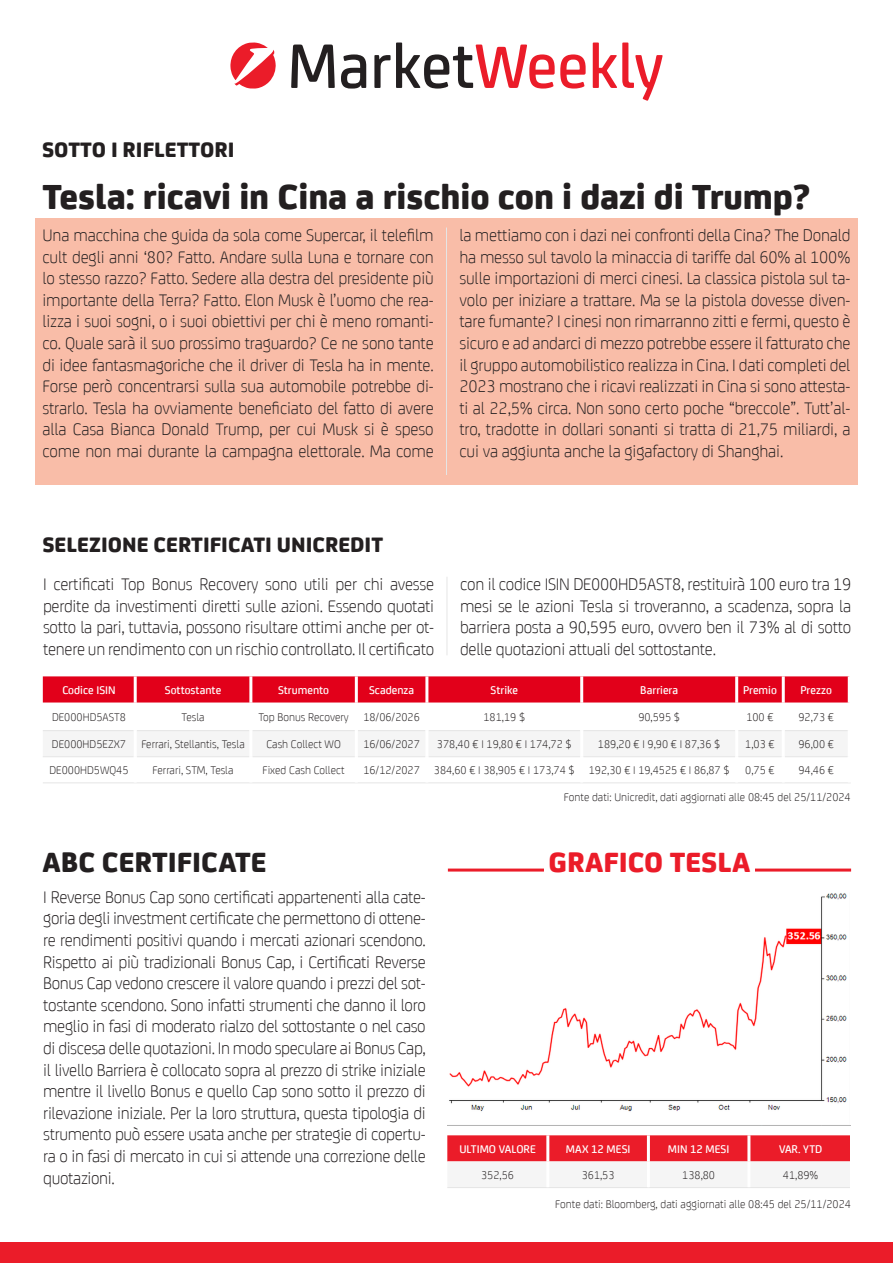
<style>
.page{position:relative;width:893px;height:1263px;background:#fff}
.page>*{position:absolute;margin:0;border:0;box-sizing:border-box;transform-origin:0 0}
.t1{font:800 37.5px "Uni Credit";color:#231f20}
.t2{font:800 30px "Uni Credit";color:#231f20}
.t3{font:800 30px "Uni Credit";color:#eb1c29}
.t4{font:800 22.5px "Uni Credit";color:#231f20}
.t5{font:300 18px/21.6px "Uni Credit";letter-spacing:-.015em;color:#231f20;text-align:justify}
.t6{font:300 12px "Uni Credit";color:#231f20}
.t7{font:500 12px "Uni Credit";color:#fff}
</style>
<div class="page">
<img style="left:449px;top:893px;width:398px;height:219px">
<div style="left:35px;top:218px;width:823px;height:266px;background:#f9bda8"></div>
<div style="left:0;top:1242px;width:893px;height:21px;background:#eb1c29"></div>
<hr style="left:446px;top:227px;width:1px;height:248px;background:#e5e5e5">
<div style="left:43px;top:676px;width:805px;height:26px;background:#e2001a"></div>
<svg style="left:43px;top:731px;width:804px;height:1px"></svg>
<hr style="left:43px;top:730px;width:91px;height:1px;background:#e5e5e5">
<hr style="left:137px;top:730px;width:112px;height:1px;background:#e5e5e5">
<hr style="left:252px;top:730px;width:103px;height:1px;background:#e5e5e5">
<hr style="left:358px;top:730px;width:67px;height:1px;background:#e5e5e5">
<hr style="left:428px;top:730px;width:152px;height:1px;background:#e5e5e5">
<hr style="left:583px;top:730px;width:152px;height:1px;background:#e5e5e5">
<hr style="left:738px;top:730px;width:44px;height:1px;background:#e5e5e5">
<hr style="left:785px;top:730px;width:63px;height:1px;background:#e5e5e5">
<hr style="left:43px;top:756px;width:91px;height:1px;background:#e5e5e5">
<hr style="left:137px;top:756px;width:112px;height:1px;background:#e5e5e5">
<hr style="left:252px;top:756px;width:103px;height:1px;background:#e5e5e5">
<hr style="left:358px;top:756px;width:67px;height:1px;background:#e5e5e5">
<hr style="left:428px;top:756px;width:152px;height:1px;background:#e5e5e5">
<hr style="left:583px;top:756px;width:152px;height:1px;background:#e5e5e5">
<hr style="left:738px;top:756px;width:44px;height:1px;background:#e5e5e5">
<hr style="left:785px;top:756px;width:63px;height:1px;background:#e5e5e5">
<hr style="left:43px;top:782px;width:92px;height:1px;background:#e5e5e5">
<hr style="left:135px;top:782px;width:116px;height:1px;background:#e5e5e5">
<hr style="left:251px;top:782px;width:105px;height:1px;background:#e5e5e5">
<hr style="left:356px;top:782px;width:71px;height:1px;background:#e5e5e5">
<hr style="left:427px;top:782px;width:155px;height:1px;background:#e5e5e5">
<hr style="left:582px;top:782px;width:155px;height:1px;background:#e5e5e5">
<hr style="left:737px;top:782px;width:46px;height:1px;background:#e5e5e5">
<hr style="left:783px;top:782px;width:68px;height:1px;background:#e5e5e5">
<hr style="left:134px;top:676px;width:3px;height:26px;background:#fff">
<hr style="left:249px;top:676px;width:3px;height:26px;background:#fff">
<hr style="left:355px;top:676px;width:3px;height:26px;background:#fff">
<hr style="left:425px;top:676px;width:3px;height:26px;background:#fff">
<hr style="left:580px;top:676px;width:3px;height:26px;background:#fff">
<hr style="left:735px;top:676px;width:3px;height:26px;background:#fff">
<hr style="left:782px;top:676px;width:3px;height:26px;background:#fff">
<hr style="left:134px;top:731px;width:3px;height:26px;background:#fff">
<hr style="left:249px;top:731px;width:3px;height:26px;background:#fff">
<hr style="left:355px;top:731px;width:3px;height:26px;background:#fff">
<hr style="left:425px;top:731px;width:3px;height:26px;background:#fff">
<hr style="left:580px;top:731px;width:3px;height:26px;background:#fff">
<hr style="left:735px;top:731px;width:3px;height:26px;background:#fff">
<hr style="left:782px;top:731px;width:3px;height:26px;background:#fff">
<svg style="left:447px;top:1135px;width:403px;height:27px;background:#eb2632"></svg>
<hr style="left:447px;top:1187px;width:101px;height:1px;background:#e5e5e5">
<hr style="left:548px;top:1187px;width:100px;height:1px;background:#e5e5e5">
<hr style="left:648px;top:1187px;width:101px;height:1px;background:#e5e5e5">
<hr style="left:749px;top:1187px;width:105px;height:1px;background:#e5e5e5">
<hr style="left:546px;top:1135px;width:3px;height:26px;background:#fff">
<hr style="left:647px;top:1135px;width:3px;height:26px;background:#fff">
<hr style="left:747px;top:1135px;width:3px;height:26px;background:#fff">
<hr style="left:546px;top:1161px;width:3px;height:26px;background:#fff">
<hr style="left:647px;top:1161px;width:3px;height:26px;background:#fff">
<hr style="left:747px;top:1161px;width:3px;height:26px;background:#fff">
<hr style="left:447px;top:577px;width:1px;height:78px;background:#e5e5e5">
<svg style="left:230px;top:42px;width:46px;height:47px"></svg>
<svg style="left:291px;top:45px;width:44px;height:43px"></svg>
<svg style="left:341px;top:54px;width:25px;height:35px"></svg>
<svg style="left:374px;top:43px;width:212px;height:46px"></svg>
<svg style="left:593px;top:43px;width:69px;height:58px"></svg>
<hr style="left:448px;top:868px;width:403px;height:3px;background:#eb1c29">
<div style="left:544px;top:846px;width:211px;height:28px;background:#fff"></div>
<div style="left:850px;top:1129px;width:5px;height:71px;background:#fff"></div>
<p class="t4" style="left:42px;top:131px;width:194px">SOTTO I RIFLETTORI</p>
<p class="t1" style="left:43px;top:167px;width:769px">Tesla: ricavi in Cina a rischio con i dazi di Trump?</p>
<p class="t5" style="left:43px;top:223px;width:393px">Una macchina che guida da sola come Supercar, il telefilm cult degli anni ‘80? Fatto. Andare sulla Luna e tornare con lo stesso razzo? Fatto. Sedere alla destra del presidente più importante della Terra? Fatto. Elon Musk è l’uomo che rea&shy;lizza i suoi sogni, o i suoi obiettivi per chi è meno romanti&shy;co. Quale sarà il suo prossimo traguardo? Ce ne sono tante di idee fantasmagoriche che il driver di Tesla ha in mente.<br>Forse però concentrarsi sulla sua automobile potrebbe di&shy;strarlo. Tesla ha ovviamente beneficiato del fatto di avere alla Casa Bianca Donald Trump, per cui Musk si è speso come non mai durante la campagna elettorale. Ma come</p>
<p class="t5" style="left:459px;top:223px;width:393px">la mettiamo con i dazi nei confronti della Cina? The Donald ha messo sul tavolo la minaccia di tariffe dal 60% al 100% sulle importazioni di merci cinesi. La classica pistola sul ta&shy;volo per iniziare a trattare. Ma se la pistola dovesse diven&shy;tare fumante? I cinesi non rimarranno zitti e fermi, questo è sicuro e ad andarci di mezzo potrebbe essere il fatturato che il gruppo automobilistico realizza in Cina. I dati completi del 2023 mostrano che i ricavi realizzati in Cina si sono attesta&shy;ti al 22,5% circa. Non sono certo poche “breccole”. Tutt’al&shy;tro, tradotte in dollari sonanti si tratta di 21,75 miliardi, a cui va aggiunta anche la gigafactory di Shanghai.</p>
<p class="t4" style="left:42px;top:527px;width:342px">SELEZIONE CERTIFICATI UNICREDIT</p>
<p class="t5" style="left:43px;top:572px;width:393px">I certificati Top Bonus Recovery sono utili per chi avesse perdite da investimenti diretti sulle azioni. Essendo quotati sotto la pari, tuttavia, possono risultare ottimi anche per ot&shy;tenere un rendimento con un rischio controllato. Il certificato</p>
<p class="t5" style="left:460px;top:572px;width:393px">con il codice ISIN DE000HD5AST8, restituirà 100 euro tra 19 mesi se le azioni Tesla si troveranno, a scadenza, sopra la barriera posta a 90,595 euro, ovvero ben il 73% al di sotto delle quotazioni attuali del sottostante.</p>
<p class="t7" style="left:62px;top:681px;width:55px">Codice ISIN</p>
<p class="t7" style="left:165px;top:681px;width:58px">Sottostante</p>
<p class="t7" style="left:278px;top:681px;width:53px">Strumento</p>
<p class="t7" style="left:369px;top:681px;width:47px">Scadenza</p>
<p class="t7" style="left:491px;top:681px;width:29px">Strike</p>
<p class="t7" style="left:640px;top:681px;width:39px">Barriera</p>
<p class="t7" style="left:743px;top:681px;width:35px">Premio</p>
<p class="t7" style="left:800px;top:681px;width:33px">Prezzo</p>
<p class="t6" style="left:52px;top:708px;width:75px">DE000HD5AST8</p>
<p class="t6" style="left:182px;top:708px;width:25px">Tesla</p>
<p class="t6" style="left:258px;top:708px;width:92px">Top Bonus Recovery</p>
<p class="t6" style="left:363px;top:708px;width:58px">18/06/2026</p>
<p class="t6" style="left:483px;top:708px;width:43px">181,19 $</p>
<p class="t6" style="left:638px;top:708px;width:43px">90,595 $</p>
<p class="t6" style="left:746px;top:708px;width:29px">100 €</p>
<p class="t6" style="left:798px;top:708px;width:37px">92,73 €</p>
<p class="t6" style="left:52px;top:736px;width:76px">DE000HD5EZX7</p>
<p class="t6" style="left:141px;top:736px;width:105px">Ferrari, Stellantis, Tesla</p>
<p class="t6" style="left:266px;top:736px;width:76px">Cash Collect WO</p>
<p class="t6" style="left:363px;top:736px;width:58px">16/06/2027</p>
<p class="t6" style="left:437px;top:736px;width:136px">378,40 € I 19,80 € I 174,72 $</p>
<p class="t6" style="left:598px;top:736px;width:124px">189,20 € I 9,90 € I 87,36 $</p>
<p class="t6" style="left:745px;top:736px;width:31px">1,03 €</p>
<p class="t6" style="left:798px;top:736px;width:37px">96,00 €</p>
<p class="t6" style="left:49px;top:762px;width:81px">DE000HD5WQ45</p>
<p class="t6" style="left:153px;top:762px;width:82px">Ferrari, STM, Tesla</p>
<p class="t6" style="left:263px;top:762px;width:84px">Fixed Cash Collect</p>
<p class="t6" style="left:363px;top:762px;width:58px">16/12/2027</p>
<p class="t6" style="left:434px;top:762px;width:142px">384,60 € I 38,905 € I 173,74 $</p>
<p class="t6" style="left:589px;top:762px;width:142px">192,30 € I 19,4525 € I 86,87 $</p>
<p class="t6" style="left:745px;top:762px;width:31px">0,75 €</p>
<p class="t6" style="left:798px;top:762px;width:37px">94,46 €</p>
<p class="t2" style="left:43px;top:838px;width:225px">ABC CERTIFICATE</p>
<p class="t5" style="left:43px;top:885px;width:384px">I Reverse Bonus Cap sono certificati appartenenti alla cate&shy;goria degli investment certificate che permettono di ottene&shy;re rendimenti positivi quando i mercati azionari scendono.<br>Rispetto ai più tradizionali Bonus Cap, i Certificati Reverse Bonus Cap vedono crescere il valore quando i prezzi del sot&shy;tostante scendono. Sono infatti strumenti che danno il loro meglio in fasi di moderato rialzo del sottostante o nel caso di discesa delle quotazioni. In modo speculare ai Bonus Cap, il livello Barriera è collocato sopra al prezzo di strike iniziale mentre il livello Bonus e quello Cap sono sotto il prezzo di rilevazione iniziale. Per la loro struttura, questa tipologia di strumento può essere usata anche per strategie di copertu&shy;ra o in fasi di mercato in cui si attende una correzione delle quotazioni.</p>
<p class="t6" style="left:564px;top:789px;width:288px">Fonte dati: Unicredit, dati aggiornati alle 08:45 del 25/11/2024</p>
<p class="t3" style="left:549px;top:838px;width:203px">GRAFICO TESLA</p>
<p class="t7" style="left:459px;top:1140px;width:78px">ULTIMO VALORE</p>
<p class="t7" style="left:566px;top:1140px;width:66px">MAX 12 MESI</p>
<p class="t7" style="left:668px;top:1140px;width:63px">MIN 12 MESI</p>
<p class="t7" style="left:779px;top:1140px;width:45px">VAR. YTD</p>
<p class="t6" style="left:481px;top:1166px;width:34px">352,56</p>
<p class="t6" style="left:582px;top:1166px;width:34px">361,53</p>
<p class="t6" style="left:682px;top:1166px;width:34px">138,80</p>
<p class="t6" style="left:783px;top:1166px;width:37px">41,89%</p>
<p class="t6" style="left:555px;top:1195px;width:297px">Fonte dati: Bloomberg, dati aggiornati alle 08:45 del 25/11/2024</p>
</div>
